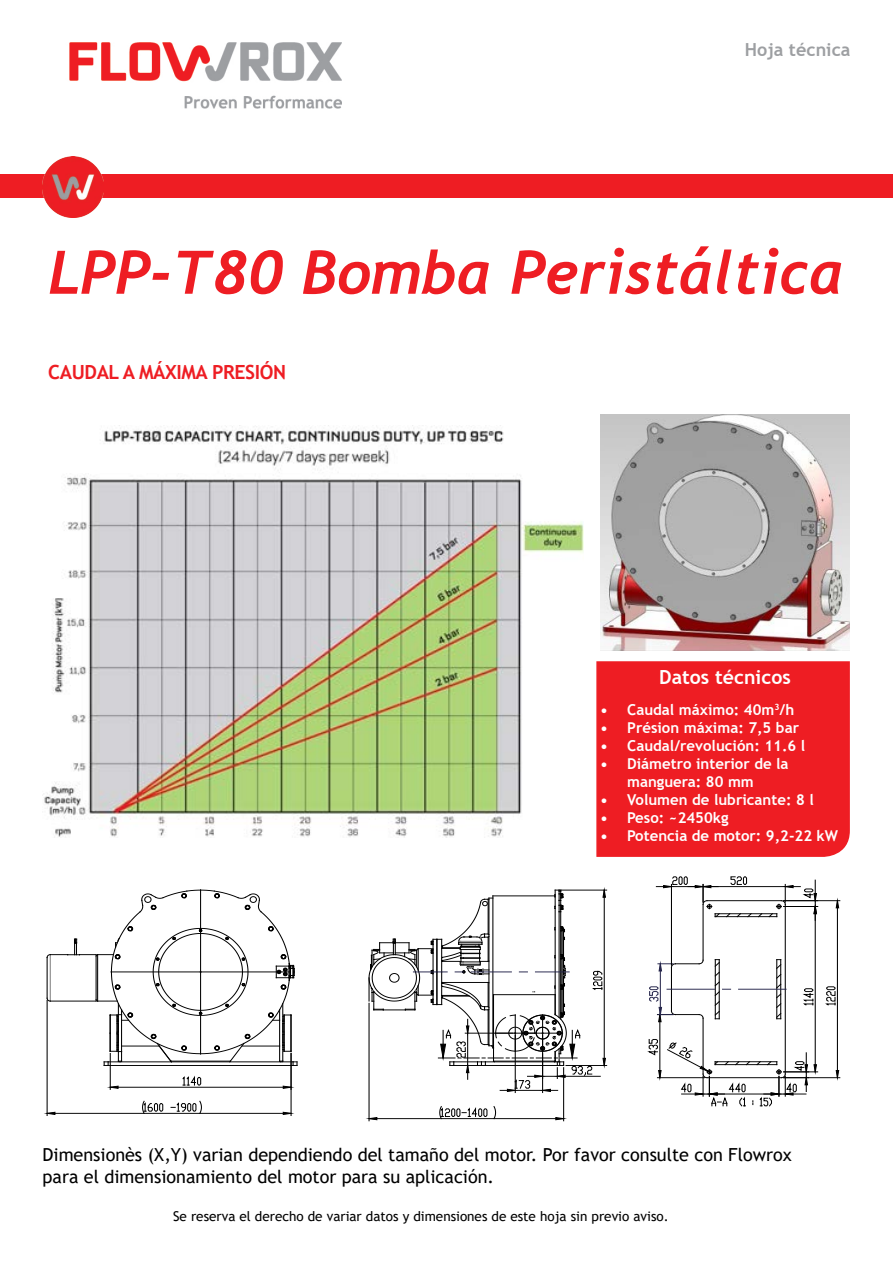
<style>
.page{position:relative;width:893px;height:1263px;background:#fff}
.page>*{position:absolute;margin:0;border:0;box-sizing:border-box;transform-origin:0 0}
.t1{font:italic 700 60px "Trebuchet";color:#ee1d23}
.t2{font:700 19.5px "Trebuchet MS";letter-spacing:-.02em;color:#ee1d23}
.t3{font:700 19.5px "Trebuchet MS";color:#fff}
.t4{font:18px/21.6px "Trebuchet MS";color:#000}
.t5{font:700 18px "Trebuchet MS";color:#9d9fa2}
.t6{font:700 15px/18px "Trebuchet MS";color:#fff;text-align:center}
.t7{font:13.5px "Trebuchet MS";color:#000}
</style>
<div class="page">
<div style="left:596px;top:661px;width:254px;height:196px;background:#ee1d23"></div>
<div style="left:0;top:174px;width:893px;height:24px;background:#ee1d23"></div>
<img style="left:43px;top:157px;width:60px;height:60px">
<img style="left:69px;top:43px;width:272px;height:65px">
<img style="left:600px;top:415px;width:250px;height:235px">
<hr style="left:715px;top:960px;width:1px;height:59px;background:#000">
<hr style="left:719px;top:960px;width:1px;height:59px;background:#000">
<hr style="left:780px;top:960px;width:1px;height:59px;background:#000">
<hr style="left:776px;top:960px;width:1px;height:59px;background:#000">
<hr style="left:715px;top:916px;width:62px;height:1px;background:#000">
<hr style="left:715px;top:913px;width:62px;height:1px;background:#000">
<hr style="left:703px;top:1018px;width:1px;height:56px;background:#000">
<hr style="left:671px;top:967px;width:1px;height:44px;background:#000">
<hr style="left:703px;top:904px;width:1px;height:56px;background:#000">
<hr style="left:707px;top:900px;width:74px;height:1px;background:#000">
<hr style="left:785px;top:904px;width:1px;height:170px;background:#000">
<hr style="left:667px;top:989px;width:47px;height:1px;background:#26264c">
<hr style="left:739px;top:989px;width:47px;height:1px;background:#26264c">
<svg style="left:777px;top:959px;width:4px;height:9px"></svg>
<svg style="left:777px;top:974px;width:4px;height:4px"></svg>
<svg style="left:777px;top:984px;width:4px;height:4px"></svg>
<svg style="left:777px;top:994px;width:4px;height:4px"></svg>
<svg style="left:777px;top:1013px;width:4px;height:6px"></svg>
<svg style="left:715px;top:959px;width:4px;height:7px"></svg>
<svg style="left:715px;top:972px;width:4px;height:4px"></svg>
<svg style="left:715px;top:982px;width:16px;height:13px"></svg>
<svg style="left:715px;top:1001px;width:4px;height:4px"></svg>
<svg style="left:715px;top:1011px;width:4px;height:8px"></svg>
<svg style="left:836px;top:901px;width:3px;height:7px"></svg>
<svg style="left:836px;top:1070px;width:3px;height:7px"></svg>
<hr style="left:784px;top:900px;width:56px;height:1px;background:#000">
<hr style="left:784px;top:1077px;width:56px;height:1px;background:#000">
<hr style="left:837px;top:901px;width:1px;height:177px;background:#000">
<svg style="left:827px;top:987px;width:9px;height:18px"></svg>
<hr style="left:784px;top:1071px;width:34px;height:1px;background:#000">
<hr style="left:815px;top:906px;width:1px;height:166px;background:#000">
<svg style="left:804px;top:989px;width:9px;height:16px"></svg>
<hr style="left:657px;top:1077px;width:48px;height:1px;background:#000">
<hr style="left:660px;top:1014px;width:1px;height:64px;background:#000">
<svg style="left:649px;top:1039px;width:8px;height:16px"></svg>
<svg style="left:658px;top:960px;width:45px;height:11px"></svg>
<hr style="left:660px;top:964px;width:1px;height:50px;background:#26264c">
<svg style="left:649px;top:986px;width:54px;height:36px"></svg>
<hr style="left:515px;top:1035px;width:1px;height:57px;background:#000">
<hr style="left:542px;top:1054px;width:1px;height:38px;background:#000">
<hr style="left:688px;top:886px;width:97px;height:1px;background:#000">
<svg style="left:731px;top:877px;width:16px;height:7px"></svg>
<hr style="left:671px;top:884px;width:1px;height:81px;background:#000">
<hr style="left:671px;top:886px;width:47px;height:1px;background:#000">
<svg style="left:656px;top:877px;width:31px;height:11px"></svg>
<hr style="left:784px;top:906px;width:34px;height:1px;background:#000">
<hr style="left:110px;top:1053px;width:1px;height:36px;background:#000">
<hr style="left:110px;top:1087px;width:181px;height:1px;background:#000">
<svg style="left:183px;top:1077px;width:18px;height:9px"></svg>
<hr style="left:47px;top:1000px;width:1px;height:115px;background:#000">
<hr style="left:291px;top:1053px;width:1px;height:62px;background:#000">
<hr style="left:47px;top:1113px;width:244px;height:1px;background:#000">
<svg style="left:142px;top:1101px;width:21px;height:12px"></svg>
<svg style="left:171px;top:1101px;width:30px;height:12px"></svg>
<svg style="left:494px;top:1106px;width:2px;height:12px"></svg>
<svg style="left:370px;top:1117px;width:7px;height:3px"></svg>
<svg style="left:556px;top:1117px;width:7px;height:3px"></svg>
<hr style="left:369px;top:1003px;width:1px;height:118px;background:#000">
<hr style="left:563px;top:1068px;width:1px;height:53px;background:#000">
<hr style="left:369px;top:1118px;width:195px;height:1px;background:#000">
<svg style="left:440px;top:1106px;width:47px;height:13px"></svg>
<hr style="left:561px;top:890px;width:46px;height:1px;background:#000">
<hr style="left:566px;top:1065px;width:41px;height:1px;background:#000">
<svg style="left:369px;top:890px;width:236px;height:201px"></svg>
<svg style="left:695px;top:884px;width:24px;height:33px"></svg>
<svg style="left:769px;top:880px;width:47px;height:40px"></svg>
<svg style="left:667px;top:1043px;width:149px;height:63px"></svg>
<svg style="left:47px;top:890px;width:251px;height:176px"></svg>
<img style="left:43px;top:426px;width:541px;height:411px">
<p class="t5" style="left:745px;top:38px;width:107px">Hoja técnica</p>
<p class="t1" style="left:48px;top:234px;width:797px">LPP-T80 Bomba Peristáltica</p>
<p class="t2" style="left:48px;top:360px;width:240px">CAUDAL A MÁXIMA PRESIÓN</p>
<p class="t3" style="left:659px;top:665px;width:133px">Datos técnicos</p>
<p class="t6" style="left:600px;top:701px;width:196px">• Caudal máximo: 40m<sup>3</sup>/h</p>
<p class="t6" style="left:600px;top:719px;width:200px">• Présion máxima: 7,5 bar</p>
<p class="t6" style="left:600px;top:737px;width:207px">• Caudal/revolución: 11.6 l</p>
<p class="t6" style="left:600px;top:755px;width:190px">• Diámetro interior de la manguera: 80 mm</p>
<p class="t6" style="left:600px;top:791px;width:215px">• Volumen de lubricante: 8 l</p>
<p class="t6" style="left:600px;top:809px;width:130px">• Peso: ~2450kg</p>
<p class="t6" style="left:600px;top:827px;width:239px">• Potencia de motor: 9,2-22 kW</p>
<p class="t4" style="left:43px;top:1144px;width:751px">Dimensionès (X,Y) varian dependiendo del tamaño del motor. Por favor consulte con Flowrox para el dimensionamiento del motor para su aplicación.</p>
<p class="t7" style="left:173px;top:1207px;width:497px">Se reserva el derecho de variar datos y dimensiones de este hoja sin previo aviso.</p>
</div>
